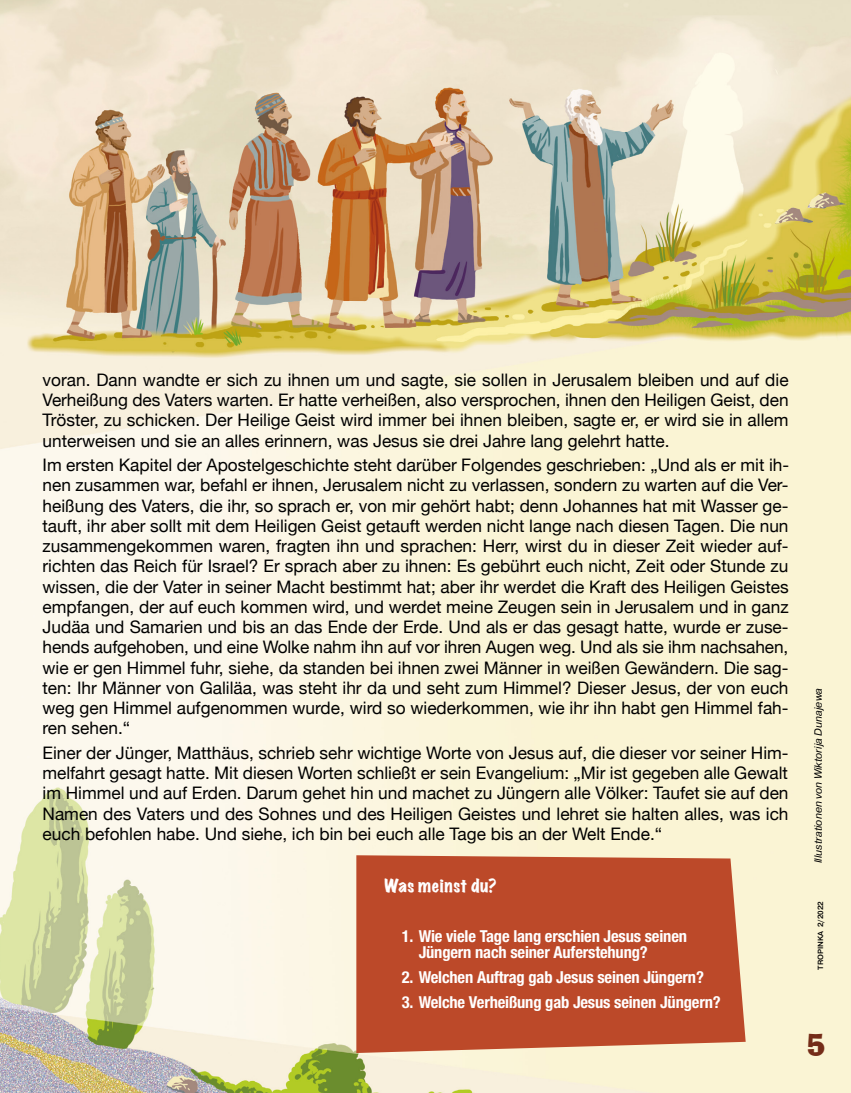
<style>
.page{position:relative;width:851px;height:1093px;background:#fff}
.page>*{position:absolute;margin:0;border:0;box-sizing:border-box;transform-origin:0 0}
.t1{font:28.5px "Ad Lib BT";color:#742c18}
.t2{font:17.25px/20.2px "Helvetica Neue";color:#000;text-align:justify}
.t3{font:700 condensed 16.5px/16.5px "Helvetica Neue LT Std";letter-spacing:-.01em;color:#fff}
.t4{font:expanded 16.5px "Marker Felt";letter-spacing:.03em;color:#fff}
.t5{font:italic 10.5px "Pragmatica";color:#000}
.t6{font:500 7.5px "Pragmatica";color:#000}
</style>
<div class="page">
<img style="left:0;top:0;width:850px;height:1093px">
<div style="left:356px;top:855px;width:389px;height:198px;background:#bc4929"></div>
<p class="t2" style="left:43px;top:370px;width:747px">voran. Dann wandte er sich zu ihnen um und sagte, sie sollen in Jerusalem bleiben und auf die Verheißung des Vaters warten. Er hatte verheißen, also versprochen, ihnen den Heiligen Geist, den Tröster, zu schicken. Der Heilige Geist wird immer bei ihnen bleiben, sagte er, er wird sie in allem unterweisen und sie an alles erinnern, was Jesus sie drei Jahre lang gelehrt hatte.</p>
<p class="t2" style="left:43px;top:456px;width:748px">Im ersten Kapitel der Apostelgeschichte steht darüber Folgendes geschrieben: „Und als er mit ih&shy;nen zusammen war, befahl er ihnen, Jerusalem nicht zu verlassen, sondern zu warten auf die Ver&shy;heißung des Vaters, die ihr, so sprach er, von mir gehört habt; denn Johannes hat mit Wasser ge&shy;tauft, ihr aber sollt mit dem Heiligen Geist getauft werden nicht lange nach diesen Tagen. Die nun zusammengekommen waren, fragten ihn und sprachen: Herr, wirst du in dieser Zeit wieder auf&shy;richten das Reich für Israel? Er sprach aber zu ihnen: Es gebührt euch nicht, Zeit oder Stunde zu wissen, die der Vater in seiner Macht bestimmt hat; aber ihr werdet die Kraft des Heiligen Geistes empfangen, der auf euch kommen wird, und werdet meine Zeugen sein in Jerusalem und in ganz Judäa und Samarien und bis an das Ende der Erde. Und als er das gesagt hatte, wurde er zuse&shy;hends aufgehoben, und eine Wolke nahm ihn auf vor ihren Augen weg. Und als sie ihm nachsahen, wie er gen Himmel fuhr, siehe, da standen bei ihnen zwei Männer in weißen Gewändern. Die sag&shy;ten: Ihr Männer von Galiläa, was steht ihr da und seht zum Himmel? Dieser Jesus, der von euch weg gen Himmel aufgenommen wurde, wird so wiederkommen, wie ihr ihn habt gen Himmel fah&shy;ren sehen.“</p>
<p class="t2" style="left:43px;top:743px;width:747px">Einer der Jünger, Matthäus, schrieb sehr wichtige Worte von Jesus auf, die dieser vor seiner Him&shy;melfahrt gesagt hatte. Mit diesen Worten schließt er sein Evangelium: „Mir ist gegeben alle Gewalt im Himmel und auf Erden. Darum gehet hin und machet zu Jüngern alle Völker: Taufet sie auf den Namen des Vaters und des Sohnes und des Heiligen Geistes und lehret sie halten alles, was ich euch befohlen habe. Und siehe, ich bin bei euch alle Tage bis an der Welt Ende.“</p>
<p class="t4" style="left:384px;top:872px;width:113px">Was meinst du?</p>
<p class="t3" style="left:418px;top:927px;width:270px;text-indent:-17px">1. Wie viele Tage lang erschien Jesus seinen<br>Jüngern nach seiner Auferstehung?</p>
<p class="t3" style="left:401px;top:969px;width:304px">2. Welchen Auftrag gab Jesus seinen Jüngern?</p>
<p class="t3" style="left:401px;top:994px;width:320px">3. Welche Verheißung gab Jesus seinen Jüngern?</p>
<p class="t5" style="left:811px;top:863px;width:177px;rotate:-90deg">Illustrationen von Wiktorija Dunajewa</p>
<p class="t6" style="left:815px;top:969px;width:70px;rotate:-90deg">TROPINKA 2/2022</p>
<h1 class="t1" style="left:805px;top:1024px;width:21px">5</h1>
</div>
